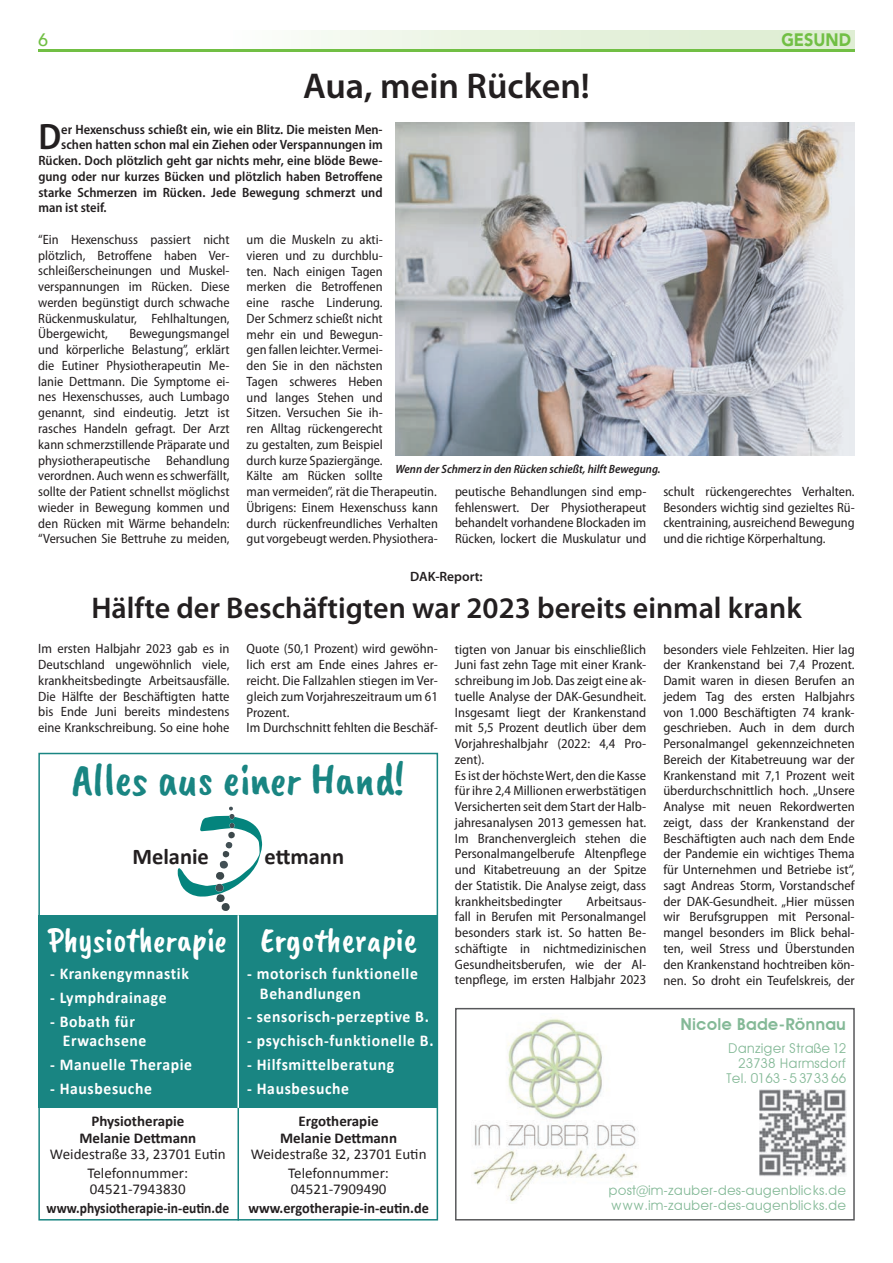
<style>
.page{position:relative;width:893px;height:1263px;background:#fff}
.page>*{position:absolute;margin:0;border:0;box-sizing:border-box;transform-origin:0 0}
.t1{font:45px "Caveat Brush";color:#198582}
.t2{font:600 semi-condensed 36.9px "Myriad Pro";color:#231f20}
.t3{font:600 36px "Myriad Pro";color:#231f20}
.t4{font:34.5px "Caveat Brush";color:#fff}
.t5{font:600 30px "Myriad Pro";color:#231f20}
.t6{font:700 22.5px "Calibri";color:#231f20}
.t7{font:900 18px "Avenir";color:#71bf44;scale:.9 1}
.t8{font:500 18px "Avenir";color:#71bf44}
.t9{font:700 16.5px/19.5px "Calibri";letter-spacing:.04em;color:#fff;scale:.95 1}
.t10{font:600 16.5px "Avant Garde";color:#84b997}
.t11{font:700 15px/16.5px "Calibri";color:#231f20;text-align:center}
.t12{font:15px/16.5px "Calibri";color:#231f20}
.t13{font:700 15px "Calibri";color:#231f20;scale:.9 1}
.t14{font:700 15px "Calibri";color:#231f20;scale:.95 1}
.t15{font:semi-condensed 13.5px/15.8px "Myriad Pro";color:#231f20;text-align:justify}
.t16{font:600 semi-condensed 13.5px "Myriad Pro";color:#231f20}
.t17{font:13.5px/15px "Avant Garde";color:#84b997}
.t18{font:600 13.5px "Myriad Pro";color:#231f20}
.t19{font:italic 600 semi-condensed 12px "Myriad Pro";color:#231f20}
.s1{font-weight:400}
</style>
<div class="page">
<div style="left:230px;top:31px;width:625px;height:20px;background:linear-gradient(to right,#f9fcf7,#daebcd)"></div>
<hr style="left:38px;top:49px;width:817px;height:3px;background:#71bf44">
<div style="left:38px;top:915px;width:400px;height:193px;background:#198582"></div>
<div style="left:38px;top:753px;width:400px;height:467px;border:2px solid #198582"></div>
<hr style="left:237px;top:1108px;width:2px;height:112px;background:#198582">
<hr style="left:237px;top:915px;width:2px;height:193px;background:#fff">
<svg style="left:178px;top:807px;width:84px;height:104px"></svg>
<img style="left:473px;top:1018px;width:166px;height:184px">
<img style="left:760px;top:1090px;width:86px;height:86px">
<div style="left:455px;top:1008px;width:400px;height:212px;border:2px solid #57585a"></div>
<img style="left:395px;top:122px;width:460px;height:333px">
<p class="t8" style="left:38px;top:24px;width:12px">6</p>
<p class="t7" style="left:781px;top:25px;width:79px">GESUND</p>
<p class="t3" style="left:303px;top:66px;width:288px">Aua, mein Rücken!</p>
<p class="t2" style="left:38px;top:117px;width:24px">D</p>
<p class="t16" style="left:61px;top:122px;width:323px">er Hexenschuss schießt ein, wie ein Blitz. Die meisten Men-</p>
<p class="t16" style="left:61px;top:137px;width:323px">schen hatten schon mal ein Ziehen oder Verspannungen im</p>
<p class="t16" style="left:38px;top:153px;width:346px">Rücken. Doch plötzlich geht gar nichts mehr, eine blöde Bewe-</p>
<p class="t16" style="left:38px;top:169px;width:346px">gung oder nur kurzes Bücken und plötzlich haben Betroffene</p>
<p class="t16" style="left:38px;top:185px;width:346px">starke Schmerzen im Rücken. Jede Bewegung schmerzt und</p>
<p class="t16" style="left:38px;top:200px;width:70px">man ist steif.</p>
<p class="t15" style="left:38px;top:232px;width:193px">“Ein Hexenschuss passiert nicht plötzlich, Betroffene haben Ver&shy;schleißerscheinungen und Muskel&shy;verspannungen im Rücken. Diese werden begünstigt durch schwache Rückenmuskulatur, Fehlhaltungen, Übergewicht,</p>
<p class="t15" style="left:247px;top:232px;width:193px;text-align:left">um die Muskeln zu akti-<br>vieren und zu durchblu-<br>ten. Nach einigen Tagen<br>merken die Betroffenen<br>eine rasche Linderung.<br>Der Schmerz schießt nicht<br>mehr ein und Bewegun-<br>gen fallen leichter. Vermei-<br>den Sie in den nächsten<br>Tagen schweres Heben<br>und langes Stehen und<br>Sitzen. Versuchen Sie ih-<br>ren Alltag rückengerecht<br>zu gestalten, zum Beispiel<br>durch kurze Spaziergänge.<br>Kälte am Rücken sollte<br>man vermeiden”, rät die Therapeutin.<br>Übrigens: Einem Hexenschuss kann durch rückenfreundliches Verhalten gut vorgebeugt werden. Physiothera-</p>
<p class="t15" style="left:38px;top:326px;width:193px;text-indent:91px">Bewegungsmangel und körperliche Belastung”, erklärt die Eutiner Physiotherapeutin Me&shy;lanie Dettmann. Die Symptome ei&shy;nes Hexenschusses, auch Lumbago genannt, sind eindeutig. Jetzt ist rasches Handeln gefragt. Der Arzt kann schmerzstillende Präparate und physiotherapeutische Behandlung verordnen. Auch wenn es schwerfällt, sollte der Patient schnellst möglichst wieder in Bewegung kommen und den Rücken mit Wärme behandeln: “Versuchen Sie Bettruhe zu meiden,</p>
<p class="t19" style="left:395px;top:462px;width:267px">Wenn der Schmerz in den Rücken schießt, hilft Bewegung.</p>
<p class="t15" style="left:455px;top:484px;width:193px">peutische Behandlungen sind emp&shy;fehlenswert. Der Physiotherapeut behandelt vorhandene Blockaden im Rücken, lockert die Muskulatur und</p>
<p class="t15" style="left:663px;top:484px;width:193px">schult rückengerechtes Verhalten.<br>Besonders wichtig sind gezieltes Rü&shy;ckentraining, ausreichend Bewegung und die richtige Körperhaltung.</p>
<p class="t18" style="left:410px;top:569px;width:74px">DAK-Report:</p>
<p class="t5" style="left:91px;top:592px;width:712px">Hälfte der Beschäftigten war 2023 bereits einmal krank</p>
<p class="t15" style="left:38px;top:641px;width:193px">Im ersten Halbjahr 2023 gab es in Deutschland ungewöhnlich viele, krankheitsbedingte Arbeitsausfälle.<br>Die Hälfte der Beschäftigten hatte bis Ende Juni bereits mindestens eine Krankschreibung. So eine hohe</p>
<p class="t15" style="left:247px;top:641px;width:193px;text-align:left">Quote (50,1 Prozent) wird gewöhn&shy;lich erst am Ende eines Jahres er&shy;reicht. Die Fallzahlen stiegen im Ver&shy;gleich zum Vorjahreszeitraum um 61<br>Prozent.<br>Im Durchschnitt fehlten die Beschäf-</p>
<p class="t15" style="left:455px;top:641px;width:193px;text-align:left">tigten von Januar bis einschließlich Juni fast zehn Tage mit einer Krank&shy;schreibung im Job. Das zeigt eine ak&shy;tuelle Analyse der DAK-Gesundheit.<br>Insgesamt liegt der Krankenstand mit 5,5 Prozent deutlich über dem Vorjahreshalbjahr (2022: 4,4 Pro&shy;zent).<br>Es ist der höchste Wert, den die Kasse für ihre 2,4 Millionen erwerbstätigen Versicherten seit dem Start der Halb&shy;jahresanalysen 2013 gemessen hat.<br>Im Branchenvergleich stehen die Personalmangelberufe Altenpflege und Kitabetreuung an der Spitze der Statistik. Die Analyse zeigt, dass krankheitsbedingter</p>
<p class="t15" style="left:663px;top:641px;width:193px">besonders viele Fehlzeiten. Hier lag der Krankenstand bei 7,4 Prozent.<br>Damit waren in diesen Berufen an jedem Tag des ersten Halbjahrs von 1.000 Beschäftigten 74 krank&shy;geschrieben. Auch in dem durch Personalmangel gekennzeichneten Bereich der Kitabetreuung war der Krankenstand mit 7,1 Prozent weit überdurchschnittlich hoch. „Unsere Analyse mit neuen Rekordwerten zeigt, dass der Krankenstand der Beschäftigten auch nach dem Ende der Pandemie ein wichtiges Thema für Unternehmen und Betriebe ist“, sagt Andreas Storm, Vorstandschef der DAK-Gesundheit. „Hier müssen wir Berufsgruppen mit Personal&shy;mangel besonders im Blick behal&shy;ten, weil Stress und Überstunden den Krankenstand hochtreiben kön&shy;nen. So droht ein Teufelskreis, der</p>
<p class="t1" style="left:72px;top:754px;width:334px">Alles aus einer Hand!</p>
<p class="t6" style="left:132px;top:842px;width:78px">Melanie</p>
<p class="t6" style="left:265px;top:842px;width:81px">ettmann</p>
<p class="t15" style="left:455px;top:893px;width:193px;text-indent:132px">Arbeitsaus&shy;fall in Berufen mit Personalmangel besonders stark ist. So hatten Be&shy;schäftigte in nichtmedizinischen Gesundheitsberufen, wie der Al&shy;tenpflege, im ersten Halbjahr 2023</p>
<p class="t4" style="left:48px;top:920px;width:181px">Physiotherapie</p>
<p class="t9" style="left:50px;top:964px;width:148px">- Krankengymnastik</p>
<p class="t9" style="left:50px;top:988px;width:124px">- Lymphdrainage</p>
<p class="t9" style="left:63px;top:1011px;width:90px;text-indent:-13px">- Bobath für<br>Erwachsene</p>
<p class="t9" style="left:50px;top:1055px;width:151px">- Manuelle Therapie</p>
<p class="t9" style="left:50px;top:1078px;width:109px">- Hausbesuche</p>
<p class="t4" style="left:261px;top:920px;width:158px">Ergotherapie</p>
<p class="t9" style="left:260px;top:964px;width:168px;text-indent:-13px">- motorisch funktionelle<br>Behandlungen</p>
<p class="t9" style="left:247px;top:1007px;width:193px">- sensorisch-perzeptive B.</p>
<p class="t9" style="left:247px;top:1031px;width:198px">- psychisch-funktionelle B.</p>
<p class="t9" style="left:247px;top:1055px;width:156px">- Hilfsmittelberatung</p>
<p class="t9" style="left:247px;top:1078px;width:109px">- Hausbesuche</p>
<p class="t10" style="left:680px;top:1014px;width:167px">Nicole Bade-Rönnau</p>
<p class="t17" style="left:726px;top:1041px;width:121px;text-align:right">Danziger Straße 12<br>23738 Harmsdorf<br>Tel. 01 63 - 5 37 33 66</p>
<p class="t11" style="left:50px;top:1113px;width:177px">Physiotherapie<br>Melanie Dettmann<br><span class="s1">Weidestraße 33, 23701 Eutin</span></p>
<p class="t12" style="left:88px;top:1165px;width:102px">Telefonnummer:<br>04521-7943830</p>
<p class="t13" style="left:47px;top:1198px;width:204px">www.physiotherapie-in-eutin.de</p>
<p class="t11" style="left:251px;top:1113px;width:177px">Ergotherapie<br>Melanie Dettmann<br><span class="s1">Weidestraße 32, 23701 Eutin</span></p>
<p class="t12" style="left:288px;top:1165px;width:102px">Telefonnummer:<br>04521-7909490</p>
<p class="t14" style="left:248px;top:1198px;width:192px">www.ergotherapie-in-eutin.de</p>
<p class="t17" style="left:609px;top:1182px;width:239px">post@im-zauber-des-augenblicks.de www.im-zauber-des-augenblicks.de</p>
</div>
